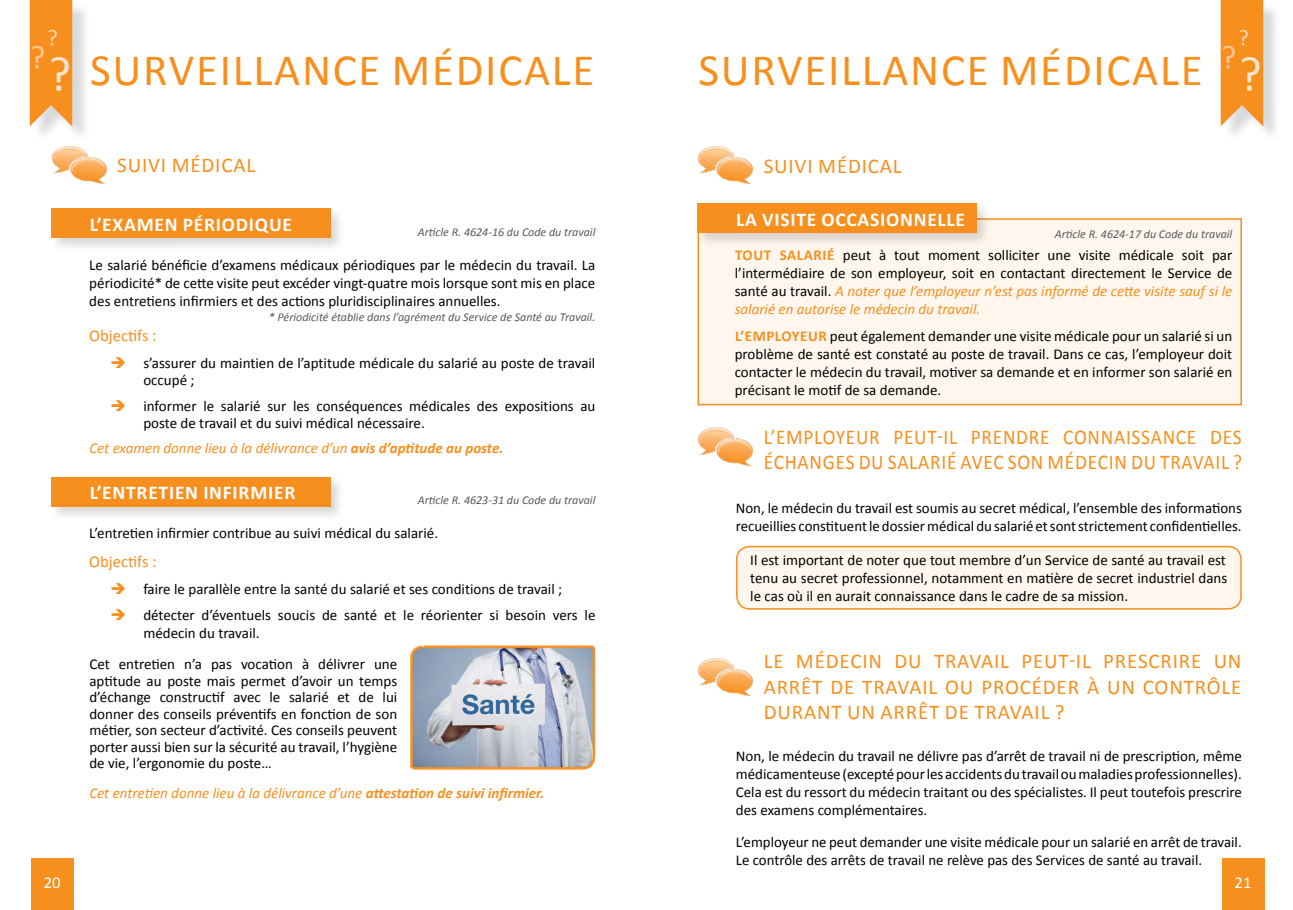
<style>
.page{position:relative;width:1293px;height:910px;background:#fff}
.page>*{position:absolute;margin:0;border:0;box-sizing:border-box;transform-origin:0 0}
.t1{font:49.05px "Calibri";color:#ffe5ca}
.t2{font:45px "Calibri";letter-spacing:.04em;color:#f78f1e}
.t3{font:33px "Calibri";color:#fdc993}
.t4{font:22.5px "Calibri";color:#fedab4}
.t5{font:21px/25.2px "Calibri";letter-spacing:.04em;color:#f78f1e;text-align:justify}
.t6{font:21px/25.2px "Calibri";letter-spacing:.04em;color:#f78f1e;scale:.92 1}
.t7{font:700 19.5px "Calibri";letter-spacing:.04em;color:#fff}
.t8{font:16.65px "Calibri";color:#fff}
.t9{font:16.5px "Calibri";letter-spacing:-.005em;color:#f78f1e}
.t10{font:15px/18px "Calibri";color:#000}
.t11{font:italic 15px "Calibri";color:#f78f1e}
.t12{font:italic 12px "Calibri";color:#58595b}
.s1{font-weight:700}
.s2{font-weight:700;color:#f78f1e}
.s3{font-style:italic;color:#f78f1e}
</style>
<div class="page">
<div style="left:32px;top:2px;width:59px;height:142px;background:#000;opacity:.15"></div>
<svg style="left:30px;top:0;width:42px;height:128px;background:#f59731"></svg>
<div style="left:1223px;top:2px;width:59px;height:142px;background:#000;opacity:.15"></div>
<svg style="left:1220px;top:0;width:43px;height:128px;background:#f59934"></svg>
<div style="left:31px;top:859px;width:42px;height:51px;background:#f78f1e"></div>
<div style="left:1221px;top:859px;width:43px;height:51px;background:#f78f1e"></div>
<div style="left:697px;top:218px;width:545px;height:187px;background:#fff6ee;border:2px solid #f78f1e"></div>
<img style="left:697px;top:427px;width:56px;height:39px">
<img style="left:697px;top:658px;width:56px;height:39px">
<img style="left:410px;top:645px;width:186px;height:125px">
<img style="left:51px;top:146px;width:56px;height:38px">
<div style="left:49px;top:206px;width:296px;height:47px;background:#000;opacity:.15"></div>
<div style="left:51px;top:208px;width:279px;height:30px;background:#f78f1e"></div>
<div style="left:49px;top:475px;width:296px;height:46px;background:#000;opacity:.15"></div>
<div style="left:51px;top:477px;width:279px;height:30px;background:#f78f1e"></div>
<div style="left:695px;top:201px;width:296px;height:47px;background:#000;opacity:.15"></div>
<div style="left:697px;top:203px;width:280px;height:30px;background:#f78f1e"></div>
<img style="left:697px;top:146px;width:56px;height:39px">
<div style="left:737px;top:547px;width:504px;height:62px;background:#fff6ee;border-radius:13px"></div>
<div style="left:736px;top:546px;width:505px;height:64px;border:2px solid #f78f1e;border-radius:13px"></div>
<h3 class="t4" style="left:47px;top:23px;width:12px">?</h3>
<h3 class="t3" style="left:30px;top:36px;width:17px">?</h3>
<h1 class="t1" style="left:48px;top:43px;width:24px">?</h1>
<h2 class="t2" style="left:90px;top:41px;width:237px">Survei llance</h2>
<h2 class="t2" style="left:392px;top:41px;width:198px">m édicale</h2>
<h2 class="t2" style="left:698px;top:41px;width:237px">Survei llance</h2>
<h2 class="t2" style="left:1000px;top:41px;width:198px">m édicale</h2>
<h3 class="t4" style="left:1238px;top:23px;width:12px">?</h3>
<h3 class="t3" style="left:1221px;top:36px;width:17px">?</h3>
<h1 class="t1" style="left:1239px;top:43px;width:24px">?</h1>
<h3 class="t5" style="left:117px;top:153px;width:139px">Suivi m édical</h3>
<h3 class="t5" style="left:764px;top:153px;width:139px">Suivi m édical</h3>
<h3 class="t7" style="left:90px;top:212px;width:204px">L’EXAMEN PÉRIODIQUE</h3>
<p class="t12" style="left:418px;top:224px;width:179px">Article R. 4624-16 du Code du travail</p>
<p class="t10" style="left:89px;top:256px;width:507px;text-align:justify">Le salarié bénéficie d’examens médicaux périodiques par le médecin du travail. La périodicité* de cette visite peut excéder vingt-quatre mois lorsque sont mis en place des entretiens infirmiers et des actions pluridisciplinaires annuelles.</p>
<p class="t12" style="left:269px;top:309px;width:328px">* Périodicité établie dans l’agrément du Service de Santé au Travail.</p>
<p class="t9" style="left:89px;top:325px;width:69px">Objectifs :</p>
<p class="t10" style="left:143px;top:355px;width:453px;line-height:16.5px">s’assurer du maintien de l’aptitude médicale du salarié au poste de travail occupé ;</p>
<p class="t10" style="left:143px;top:398px;width:454px;line-height:16.5px">informer le salarié sur les conséquences médicales des expositions au poste de travail et du suivi médical nécessaire.</p>
<p class="t11" style="left:89px;top:437px;width:415px">Cet examen donne lieu à la délivrance d’un <span class="s1">avis d’aptitude au poste.</span></p>
<h3 class="t7" style="left:90px;top:480px;width:203px">L’ENTRETIEN INFIRMIER</h3>
<p class="t12" style="left:418px;top:491px;width:179px">Article R. 4623-31 du Code du travail</p>
<p class="t10" style="left:89px;top:524px;width:350px">L’entretien infirmier contribue au suivi médical du salarié.</p>
<p class="t9" style="left:89px;top:551px;width:69px">Objectifs :</p>
<p class="t10" style="left:143px;top:576px;width:454px;line-height:26.5px">faire le parallèle entre la santé du salarié et ses conditions de travail ; détecter d’éventuels soucis de santé et le réorienter si besoin vers le</p>
<p class="t10" style="left:89px;top:618px;width:309px;line-height:31px;text-indent:54px">médecin du travail.<br>Cet entretien n’a pas vocation à délivrer une</p>
<p class="t10" style="left:89px;top:673px;width:309px;line-height:16.5px;text-align:justify">aptitude au poste mais permet d’avoir un temps d’échange constructif avec le salarié et de lui donner des conseils préventifs en fonction de son métier, son secteur d’activité. Ces conseils peuvent porter aussi bien sur la sécurité au travail, l’hygiène de vie, l’ergonomie du poste…</p>
<p class="t11" style="left:89px;top:783px;width:456px">Cet entretien donne lieu à la délivrance d’une <span class="s1">attestation de suivi infirmier.</span></p>
<h3 class="t7" style="left:736px;top:207px;width:230px">LA VISITE OCCASIONNELLE</h3>
<p class="t12" style="left:1054px;top:226px;width:179px">Article R. 4624-17 du Code du travail</p>
<p class="t10" style="left:735px;top:246px;width:499px;text-align:justify"><span class="s2">TOUT SALARI É</span> peut à tout moment solliciter une visite médicale soit par l’intermédiaire de son employeur, soit en contactant directement le Service de santé au travail. <span class="s3">A noter que l’employeur n’est pas informé de cette visite sauf si le salarié en autorise le médecin du travail.</span></p>
<p class="t10" style="left:735px;top:327px;width:499px;text-align:justify"><span class="s2">L’EMPLOYEUR</span> peut également demander une visite médicale pour un salarié si un problème de santé est constaté au poste de travail. Dans ce cas, l’employeur doit contacter le médecin du travail, motiver sa demande et en informer son salarié en précisant le motif de sa demande.</p>
<h3 class="t6" style="left:763px;top:424px;width:519px">L’employeur peut-il prendre connaissance des échanges</h3>
<h3 class="t6" style="left:858px;top:449px;width:260px">du salari é avec son m édecin</h3>
<h3 class="t6" style="left:1131px;top:449px;width:122px">du travai l ?</h3>
<p class="t10" style="left:736px;top:499px;width:507px">Non, le médecin du travail est soumis au secret médical, l’ensemble des informations recueillies constituent le dossier médical du salarié et sont strictement confidentielles.</p>
<p class="t10" style="left:750px;top:551px;width:478px;text-align:justify">I l est important de noter que tout membre d’un Service de santé au travail est tenu au secret professionnel, notamment en matière de secret industriel dans le cas où il en aurait connaissance dans le cadre de sa mission.</p>
<h3 class="t5" style="left:764px;top:649px;width:479px">Le médecin du travail peut-il prescrire un arrêt de travail ou procéder à un contrôle durant un arrêt de travail ?</h3>
<p class="t10" style="left:736px;top:747px;width:507px;text-align:justify">Non, le médecin du travail ne délivre pas d’arrêt de travail ni de prescription, même médicamenteuse (excepté pour les accidents du travail ou maladies professionnelles).<br>Cela est du ressort du médecin traitant ou des spécialistes. I l peut toutefois prescrire des examens complémentaires.</p>
<p class="t10" style="left:736px;top:833px;width:507px">L’employeur ne peut demander une visite médicale pour un salarié en arrêt de travail.<br>Le contrôle des arrêts de travail ne relève pas des Services de santé au travail.</p>
<p class="t8" style="left:44px;top:872px;width:18px">20</p>
<p class="t8" style="left:1234px;top:872px;width:18px">21</p>
</div>
